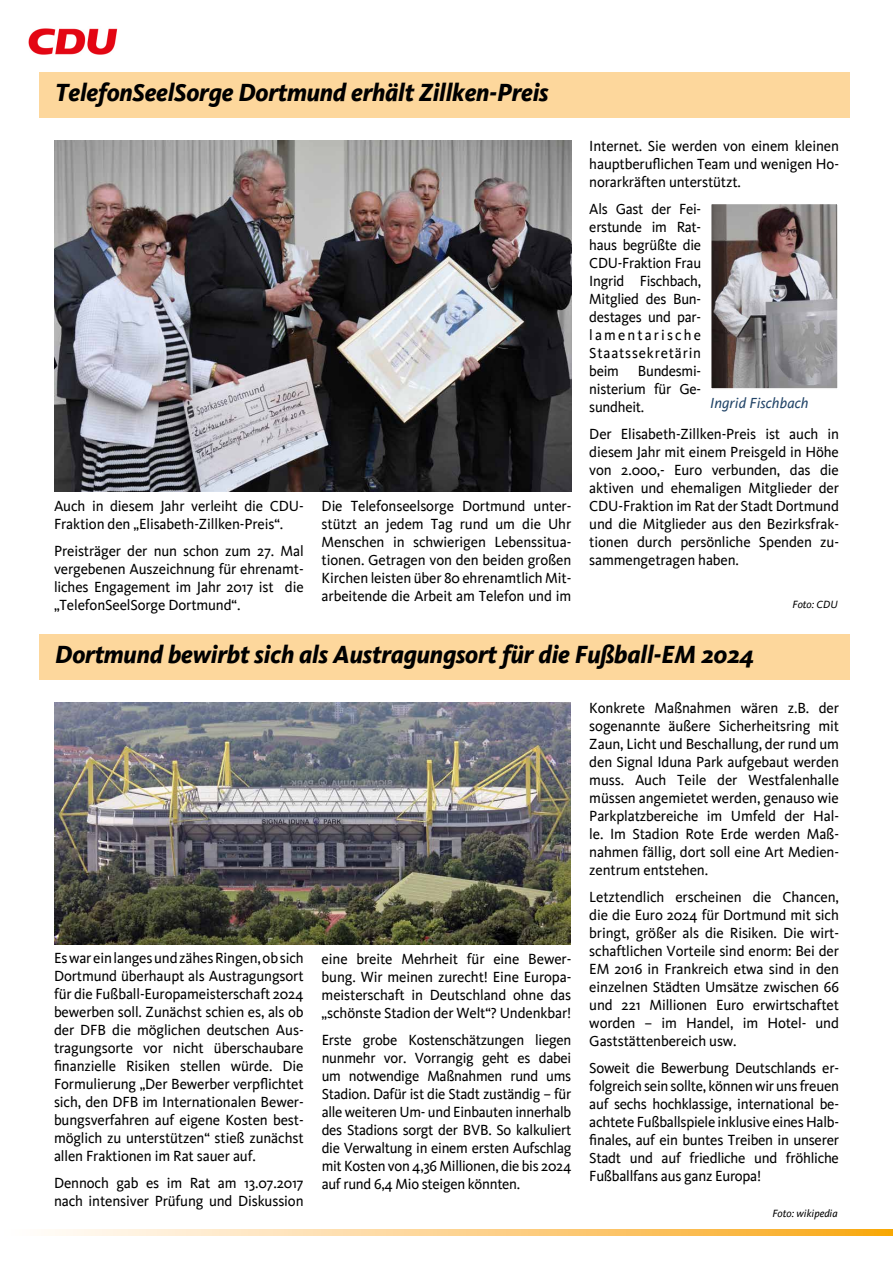
<style>
.page{position:relative;width:893px;height:1263px;background:#fff}
.page>*{position:absolute;margin:0;border:0;box-sizing:border-box;transform-origin:0 0}
.t1{font:italic 800 25.5px "Kievit";letter-spacing:-.01em;color:#000}
.t2{font:15.15px/18px "Kievit";letter-spacing:-.01em;color:#000;text-align:justify}
.t3{font:italic 15px "Kievit";color:#214468}
.t4{font:italic 10.8px "Kievit";color:#000}
</style>
<div class="page">
<img style="left:28px;top:28px;width:90px;height:27px">
<svg style="left:48px;top:1230px;width:845px;height:5px;background:#fcd18a"></svg>
<div style="left:39px;top:634px;width:811px;height:46px;background:#fdd79c"></div>
<img style="left:54px;top:702px;width:516px;height:242px">
<div style="left:39px;top:72px;width:811px;height:46px;background:#fdd79c"></div>
<img style="left:54px;top:140px;width:517px;height:351px">
<img style="left:713px;top:205px;width:123px;height:182px">
<div style="left:710px;top:202px;width:129px;height:188px;border:2px solid #fff"></div>
<h1 class="t1" style="left:55px;top:77px;width:495px">TelefonSeelSorge Dortmund erhält Zillken-Preis</h1>
<p class="t2" style="left:54px;top:497px;width:251px">Auch in diesem Jahr verleiht die CDU-<br>Fraktion den „Elisabeth-Zillken-Preis“.</p>
<p class="t2" style="left:54px;top:542px;width:251px">Preisträger der nun schon zum 27. Mal vergebenen Auszeichnung für ehrenamt&shy;liches Engagement im Jahr 2017 ist die „TelefonSeelSorge Dortmund“.</p>
<p class="t2" style="left:322px;top:497px;width:251px">Die Telefonseelsorge Dortmund unter&shy;stützt an jedem Tag rund um die Uhr Menschen in schwierigen Lebenssitua&shy;tionen. Getragen von den beiden großen Kirchen leisten über 80 ehrenamtlich Mit&shy;arbeitende die Arbeit am Telefon und im</p>
<p class="t2" style="left:589px;top:137px;width:251px">Internet. Sie werden von einem kleinen hauptberuf-l ichen Team und wenigen Ho&shy;norarkräften unterstützt.</p>
<p class="t2" style="left:589px;top:200px;width:113px">Als Gast der Fei&shy;erstunde im Rat&shy;haus begrüßte die CDU-Fraktion Frau Ingrid Fischbach, Mitglied des Bun&shy;destages und par&shy;lamentarische Staatssekretärin beim Bundesmi&shy;nisterium für Ge&shy;sundheit.</p>
<p class="t2" style="left:589px;top:425px;width:251px">Der Elisabeth-Zillken-Preis ist auch in diesem Jahr mit einem Preisgeld in Höhe von 2.000,- Euro verbunden, das die aktiven und ehemaligen Mitglieder der CDU-Fraktion im Rat der Stadt Dortmund und die Mitglieder aus den Bezirksfrak&shy;tionen durch persönliche Spenden zu&shy;sammengetragen haben.</p>
<p class="t3" style="left:710px;top:395px;width:100px">Ingrid Fischbach</p>
<p class="t4" style="left:792px;top:598px;width:47px">Foto: CDU</p>
<h1 class="t1" style="left:55px;top:639px;width:701px">Dortmund bewirbt sich als Austragungsort für die Fußball-EM 2024</h1>
<p class="t2" style="left:54px;top:949px;width:251px">Es war ein langes und zähes Ringen, ob sich Dortmund überhaupt als Austragungsort für die Fußball-Europameisterschaft 2024 bewerben soll. Zunächst schien es, als ob der DFB die möglichen deutschen Aus&shy;tragungsorte vor nicht überschaubare finanzielle Risiken stellen würde. Die Formulierung „Der Bewerber verpflichtet sich, den DFB im Internationalen Bewer&shy;bungsverfahren auf eigene Kosten best&shy;möglich zu unterstützen“ stieß zunächst allen Fraktionen im Rat sauer auf.</p>
<p class="t2" style="left:54px;top:1174px;width:251px">Dennoch gab es im Rat am 13.07.2017 nach intensiver Prüfung und Diskussion</p>
<p class="t2" style="left:322px;top:950px;width:251px">eine breite Mehrheit für eine Bewer&shy;bung. Wir meinen zurecht! Eine Europa&shy;meisterschaft in Deutschland ohne das „schönste Stadion der Welt“? Undenkbar!</p>
<p class="t2" style="left:322px;top:1031px;width:251px">Erste grobe Kostenschätzungen liegen nunmehr vor. Vorrangig geht es dabei um notwendige Maßnahmen rund ums Stadion. Dafür ist die Stadt zuständig – für alle weiteren Um- und Einbauten innerhalb des Stadions sorgt der BVB. So kalkuliert die Verwaltung in einem ersten Aufschlag mit Kosten von 4,36 Millionen, die bis 2024 auf rund 6,4 Mio steigen könnten.</p>
<p class="t2" style="left:589px;top:699px;width:251px">Konkrete Maßnahmen wären z.B. der sogenannte äußere Sicherheitsring mit Zaun, Licht und Beschallung, der rund um den Signal Iduna Park aufgebaut werden muss. Auch Teile der Westfalenhalle müssen angemietet werden, genauso wie Parkplatzbereiche im Umfeld der Hal&shy;le. Im Stadion Rote Erde werden Maß&shy;nahmen fällig, dort soll eine Art Medien&shy;zentrum entstehen.</p>
<p class="t2" style="left:589px;top:888px;width:251px">Letztendlich erscheinen die Chancen, die die Euro 2024 für Dortmund mit sich bringt, größer als die Risiken. Die wirt&shy;schaftlichen Vorteile sind enorm: Bei der EM 2016 in Frankreich etwa sind in den einzelnen Städten Umsätze zwischen 66 und 221 Millionen Euro erwirtschaftet worden – im Handel, im Hotel- und Gaststättenbereich usw.</p>
<p class="t2" style="left:589px;top:1059px;width:251px">Soweit die Bewerbung Deutschlands er&shy;folgreich sein sollte, können wir uns freuen auf sechs hochklassige, international be&shy;achtete Fußballspiele inklusive eines Halb&shy;finales, auf ein buntes Treiben in unserer Stadt und auf friedliche und fröhliche Fußballfans aus ganz Europa!</p>
<p class="t4" style="left:772px;top:1207px;width:67px">Foto: wikipedia</p>
</div>
